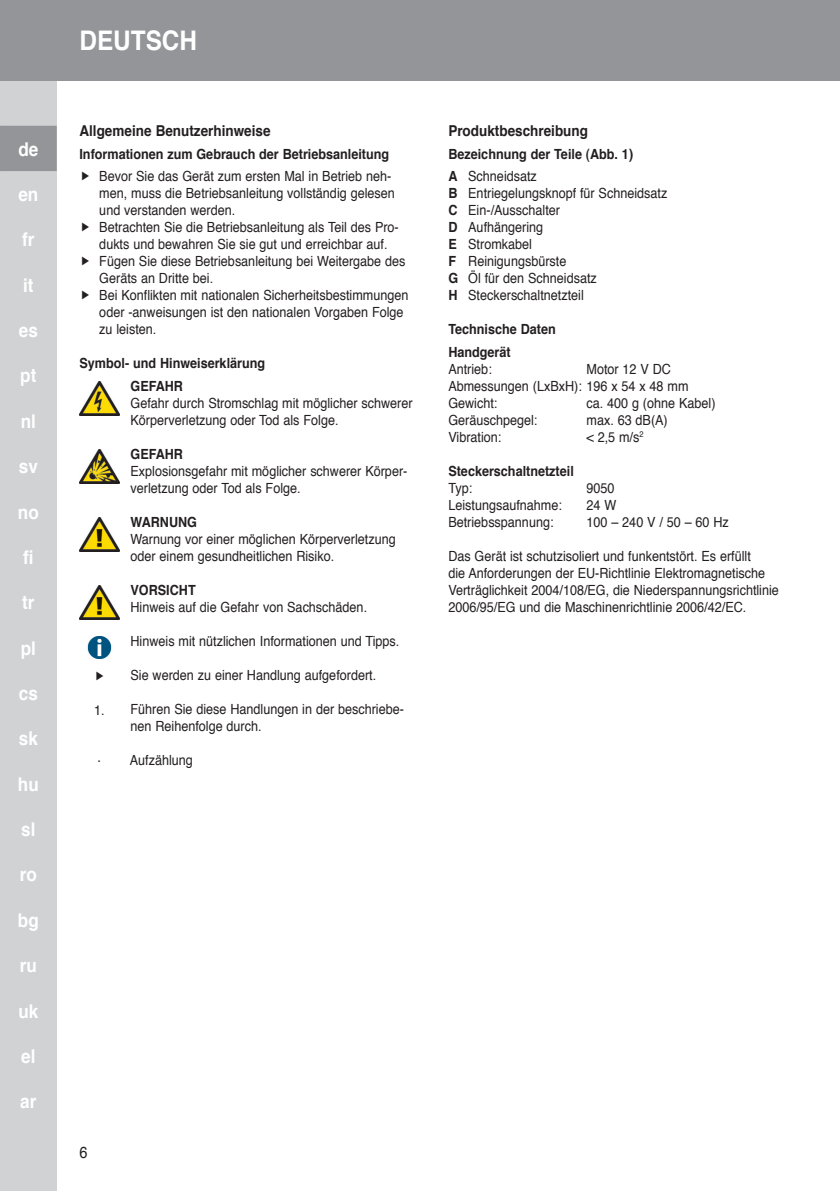
<style>
.page{position:relative;width:840px;height:1191px;background:#fff}
.page>*{position:absolute;margin:0;border:0;box-sizing:border-box;transform-origin:0 0}
.t1{font:700 27px "Helvetica";color:#fff;scale:.9 1}
.t2{font:700 19px "Helvetica";color:#fff;scale:.9 1}
.t3{font:16px "Helvetica";color:#231f20;scale:.9 1}
.t4{font:700 15px "Helvetica";color:#231f20;scale:.9 1}
.t5{font:14px/17px "Helvetica";color:#231f20;scale:.9 1}
.t6{font:700 14px/22.6px "Helvetica";color:#231f20;scale:.9 1}
.s1{font-weight:400}
.s2{font-weight:700}
</style>
<div class="page">
<div style="left:0;top:0;width:57px;height:1191px;background:#d1d2d4"></div>
<div style="left:0;top:0;width:839px;height:80px;background:#939598"></div>
<div style="left:0;top:126px;width:57px;height:45px;background:#939598"></div>
<img style="left:79px;top:381px;width:40px;height:34px">
<img style="left:79px;top:449px;width:40px;height:34px">
<img style="left:79px;top:517px;width:40px;height:34px">
<img style="left:79px;top:585px;width:40px;height:34px">
<img style="left:87px;top:636px;width:25px;height:23px">
<h2 class="t2" style="left:18px;top:133px;width:24px">de</h2>
<h2 class="t2" style="left:18px;top:179px;width:24px">en</h2>
<h2 class="t2" style="left:22px;top:224px;width:15px">fr</h2>
<h2 class="t2" style="left:23px;top:270px;width:13px">it</h2>
<h2 class="t2" style="left:19px;top:315px;width:23px">es</h2>
<h2 class="t2" style="left:20px;top:360px;width:19px">pt</h2>
<h2 class="t2" style="left:21px;top:406px;width:18px">nl</h2>
<h2 class="t2" style="left:19px;top:451px;width:23px">sv</h2>
<h2 class="t2" style="left:18px;top:496px;width:25px">no</h2>
<h2 class="t2" style="left:23px;top:542px;width:13px">fi</h2>
<h2 class="t2" style="left:22px;top:587px;width:15px">tr</h2>
<h2 class="t2" style="left:21px;top:632px;width:18px">pl</h2>
<h2 class="t2" style="left:19px;top:678px;width:23px">cs</h2>
<h2 class="t2" style="left:19px;top:723px;width:23px">sk</h2>
<h2 class="t2" style="left:18px;top:768px;width:25px">hu</h2>
<h2 class="t2" style="left:21px;top:814px;width:17px">sl</h2>
<h2 class="t2" style="left:20px;top:859px;width:20px">ro</h2>
<h2 class="t2" style="left:18px;top:904px;width:25px">bg</h2>
<h2 class="t2" style="left:20px;top:950px;width:20px">ru</h2>
<h2 class="t2" style="left:18px;top:995px;width:24px">uk</h2>
<h2 class="t2" style="left:21px;top:1041px;width:17px">el</h2>
<h2 class="t2" style="left:20px;top:1086px;width:19px">ar</h2>
<h1 class="t1" style="left:79px;top:19px;width:132px">DEUTSCH</h1>
<p class="t4" style="left:79px;top:119px;width:214px">Allgemeine Benutzerhinweise</p>
<p class="t6" style="left:79px;top:143px;width:345px">Informationen zum Gebrauch der Betriebsanleitung</p>
<p class="t5" style="left:99px;top:168px;width:345px">Bevor Sie das Gerät zum ersten Mal in Betrieb neh&shy;men, muss die Betriebsanleitung vollständig gelesen und verstanden werden.<br>Betrachten Sie die Betriebsanleitung als Teil des Pro&shy;dukts und bewahren Sie sie gut und erreichbar auf.<br>Fügen Sie diese Betriebsanleitung bei Weitergabe des Geräts an Dritte bei.<br>Bei Konflikten mit nationalen Sicherheitsbestimmungen oder -anweisungen ist den nationalen Vorgaben Folge zu leisten.</p>
<p class="t6" style="left:130px;top:352px;width:151px;text-indent:-51px">Symbol- und Hinweiserklärung<br>GEFAHR</p>
<p class="t5" style="left:130px;top:395px;width:315px">Gefahr durch Stromschlag mit möglicher schwerer<br>Körperverletzung oder Tod als Folge.</p>
<p class="t6" style="left:130px;top:443px;width:60px">GEFAHR</p>
<p class="t5" style="left:130px;top:463px;width:309px">Explosionsgefahr mit möglicher schwerer Körper&shy;verletzung oder Tod als Folge.</p>
<p class="t6" style="left:130px;top:511px;width:75px">WARNUNG</p>
<p class="t5" style="left:130px;top:531px;width:296px">Warnung vor einer möglichen Körperverletzung oder einem gesundheitlichen Risiko.</p>
<p class="t6" style="left:130px;top:579px;width:74px">VORSICHT</p>
<p class="t5" style="left:130px;top:599px;width:264px">Hinweis auf die Gefahr von Sachschäden.</p>
<p class="t5" style="left:130px;top:633px;width:300px">Hinweis mit nützlichen Informationen und Tipps.</p>
<p class="t5" style="left:130px;top:667px;width:274px">Sie werden zu einer Handlung aufgefordert.</p>
<p class="t5" style="left:130px;top:701px;width:305px">Führen Sie diese Handlungen in der beschriebe&shy;nen Reihenfolge durch.</p>
<p class="t5" style="left:130px;top:752px;width:72px">Aufzählung</p>
<p class="t5" style="left:94px;top:701px;width:13px">1.</p>
<p class="t5" style="left:97px;top:752px;width:5px">·</p>
<p class="t4" style="left:448px;top:119px;width:157px">Produktbeschreibung</p>
<p class="t6" style="left:448px;top:143px;width:207px">Bezeichnung der Teile (Abb. 1)<br>A <span class="s1">Schneidsatz</span></p>
<p class="t5" style="left:448px;top:185px;width:245px"><span class="s2">B</span> Entriegelungsknopf für Schneidsatz<br><span class="s2">C</span> Ein-/Ausschalter<br><span class="s2">D</span> Aufhängering<br><span class="s2">E</span> Stromkabel<br><span class="s2">F</span> Reinigungsbürste<br><span class="s2">G</span> Öl für den Schneidsatz<br><span class="s2">H</span> Steckerschaltnetzteil</p>
<p class="t6" style="left:448px;top:318px;width:121px">Technische Daten<br>Handgerät</p>
<p class="t5" style="left:448px;top:361px;width:50px">Antrieb:</p>
<p class="t5" style="left:448px;top:361px;width:268px;text-indent:138px">Motor 12 V DC<br>Abmessungen (LxBxH): 196 x 54 x 48 mm<br>Gewicht:</p>
<p class="t5" style="left:586px;top:395px;width:145px">ca. 400 g (ohne Kabel)</p>
<p class="t5" style="left:448px;top:412px;width:100px">Geräuschpegel:</p>
<p class="t5" style="left:586px;top:412px;width:92px">max. 63 dB(A)</p>
<p class="t5" style="left:448px;top:429px;width:60px">Vibration:</p>
<p class="t5" style="left:586px;top:429px;width:65px">&lt; 2,5 m/s<sup>2</sup></p>
<p class="t6" style="left:448px;top:460px;width:141px">Steckerschaltnetzteil</p>
<p class="t5" style="left:448px;top:480px;width:28px">Typ:</p>
<p class="t5" style="left:586px;top:480px;width:33px">9050</p>
<p class="t5" style="left:448px;top:497px;width:128px">Leistungsaufnahme:</p>
<p class="t5" style="left:586px;top:497px;width:35px">24 W</p>
<p class="t5" style="left:448px;top:514px;width:118px">Betriebsspannung:</p>
<p class="t5" style="left:586px;top:514px;width:160px">100 – 240 V / 50 – 60 Hz</p>
<p class="t5" style="left:448px;top:548px;width:368px">Das Gerät ist schutzisoliert und funkentstört. Es erfüllt<br>die Anforderungen der EU-Richtlinie Elektromagnetische Verträglichkeit 2004/108/EG, die Niederspannungsrichtlinie 2006/95/EG und die Maschinenrichtlinie 2006/42/EC.</p>
<p class="t3" style="left:79px;top:1139px;width:10px">6</p>
</div>
